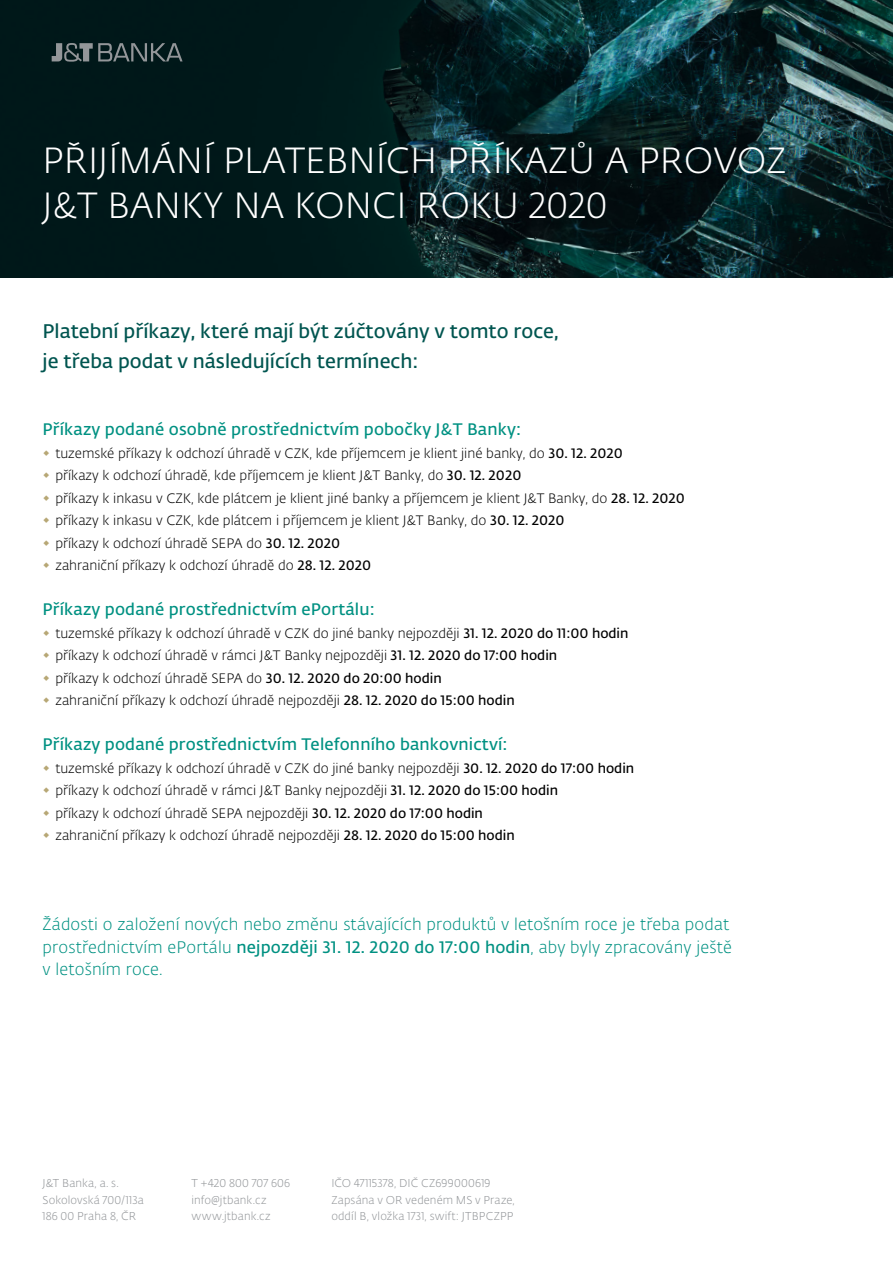
<style>
.page{position:relative;width:893px;height:1263px;background:#fff}
.page>*{position:absolute;margin:0;border:0;box-sizing:border-box;transform-origin:0 0}
.t1{font:300 36px/45px "Fedra Sans Alt Std";color:#fff}
.t2{font:600 19.5px/30px "Fedra Sans Alt Std";color:#005550}
.t3{font:300 16.5px/22.5px "Fedra Sans Alt Std";letter-spacing:.01em;color:#009182}
.t4{font:600 16.5px "Fedra Sans Alt Std";letter-spacing:.01em;color:#009182}
.t5{font:300 13.5px/22.5px "Fedra Sans Alt Std";color:#000}
.t6{font:300 11.25px/16.5px "Fedra Sans Alt Std";letter-spacing:.01em;color:#939699}
.s1{font-weight:600}
</style>
<div class="page">
<img style="left:0;top:0;width:893px;height:278px">
<svg style="left:52px;top:43px;width:131px;height:19px;background:#374749"></svg>
<h1 class="t1" style="left:42px;top:138px;width:745px">PŘIJÍMÁNÍ PLATEBNÍCH PŘÍKAZŮ A PROVOZ<br>J&amp;T BANKY NA KONCI ROKU 2020</h1>
<h2 class="t2" style="left:43px;top:316px;width:518px">Platební příkazy, které mají být zúčtovány v tomto roce, je třeba podat v následujících termínech:</h2>
<p class="t4" style="left:43px;top:419px;width:480px">Příkazy podané osobně prostřednictvím pobočky J&amp;T Banky:</p>
<p class="t5" style="left:55px;top:442px;width:631px">tuzemské příkazy k odchozí úhradě v CZK, kde příjemcem je klient jiné banky, do <span class="s1">30. 12. 2020<br></span>příkazy k odchozí úhradě, kde příjemcem je klient J&amp;T Banky, do <span class="s1">30. 12. 2020<br></span>příkazy k inkasu v CZK, kde plátcem je klient jiné banky a příjemcem je klient J&amp;T Banky, do <span class="s1">28. 12. 2020 </span>příkazy k inkasu v CZK, kde plátcem i příjemcem je klient J&amp;T Banky, do <span class="s1">30. 12. 2020<br></span>příkazy k odchozí úhradě SEPA do <span class="s1">30. 12. 2020<br></span>zahraniční příkazy k odchozí úhradě do <span class="s1">28. 12. 2020</span></p>
<p class="t4" style="left:43px;top:599px;width:334px">Příkazy podané prostřednictvím ePortálu:</p>
<p class="t5" style="left:55px;top:622px;width:575px">tuzemské příkazy k odchozí úhradě v CZK do jiné banky nejpozději <span class="s1">31. 12. 2020 do 11:00 hodin </span>příkazy k odchozí úhradě v rámci J&amp;T Banky nejpozději <span class="s1">31. 12. 2020 do 17:00 hodin<br></span>příkazy k odchozí úhradě SEPA do <span class="s1">30. 12. 2020 do 20:00 hodin<br></span>zahraniční příkazy k odchozí úhradě nejpozději <span class="s1">28. 12. 2020 do 15:00 hodin</span></p>
<p class="t4" style="left:43px;top:734px;width:466px">Příkazy podané prostřednictvím Telefonního bankovnictví:</p>
<p class="t5" style="left:55px;top:757px;width:580px">tuzemské příkazy k odchozí úhradě v CZK do jiné banky nejpozději <span class="s1">30. 12. 2020 do 17:00 hodin </span>příkazy k odchozí úhradě v rámci J&amp;T Banky nejpozději <span class="s1">31. 12. 2020 do 15:00 hodin<br></span>příkazy k odchozí úhradě SEPA nejpozději <span class="s1">30. 12. 2020 do 17:00 hodin<br></span>zahraniční příkazy k odchozí úhradě nejpozději <span class="s1">28. 12. 2020 do 15:00 hodin</span></p>
<p class="t3" style="left:43px;top:913px;width:691px">Žádosti o založení nových nebo změnu stávajících produktů v letošním roce je třeba podat prostřednictvím ePortálu <span class="s1">nejpozději 31. 12. 2020 do 17:00 hodin</span>, aby byly zpracovány ještě v letošním roce.</p>
<p class="t6" style="left:43px;top:1175px;width:103px">J&amp;T Banka, a. s.<br>Sokolovská 700/113a<br>186 00 Praha 8, ČR</p>
<p class="t6" style="left:192px;top:1175px;width:100px">T +420 800 707 606 info@jtbank.cz www.jtbank.cz</p>
<p class="t6" style="left:331px;top:1175px;width:185px">IČO 47115378, DIČ CZ699000619<br>Zapsána v OR vedeném MS v Praze, oddíl B, vložka 1731, swift: JTBPCZPP</p>
</div>
